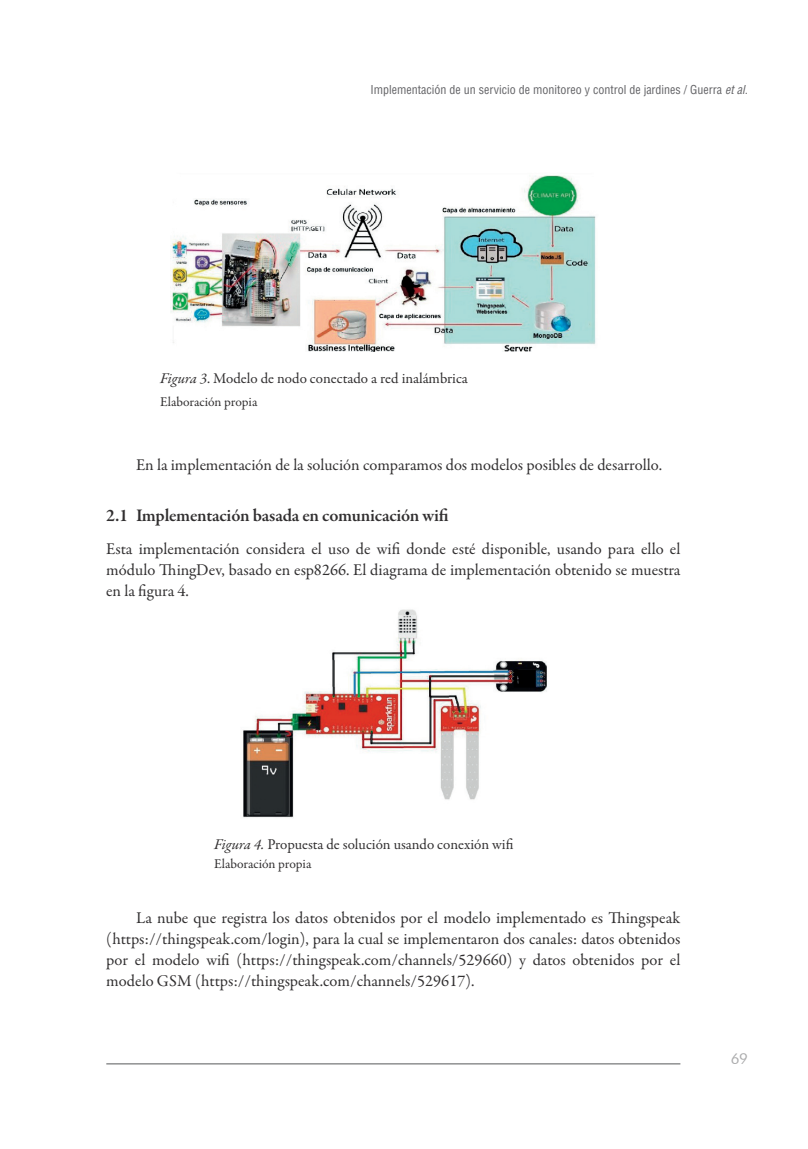
<style>
.page{position:relative;width:808px;height:1149px;background:#fff}
.page>*{position:absolute;margin:0;border:0;box-sizing:border-box;transform-origin:0 0}
._10B_Intertit_2{font:600 18px "Garamond Premr Pro";color:#312f30}
._08_txt_cuerpo{font:16.5px/21px "Garamond Premr Pro";color:#312f30;text-align:justify}
._07_txt_inicio{font:16.5px/21px "Garamond Premr Pro";color:#312f30;text-align:justify}
._11_Figura_tit{font:15px "Garamond Premr Pro";color:#312f30}
._07_txt_inicio-2{font:15px "Garamond Premr Pro";letter-spacing:-.005em;color:#312f30}
.t1{font:15px "Futura BT";color:#57585a}
._13-fuente{font:13.5px "Garamond Premr Pro";color:#312f30}
.t2{font:condensed 12px "Helvetica LT Std";color:#636366}
.s1{font-style:italic}
</style>
<div class="page">
<hr style="left:106px;top:1063px;width:574px;height:1px;background:#57585a">
<img style="left:170px;top:175px;width:426px;height:177px">
<img style="left:243px;top:609px;width:304px;height:209px">
<p class="t2" style="left:370px;top:82px;width:379px">Implementación de un servicio de monitoreo y control de jardines / Guerra <span class="s1">et al.</span></p>
<p class="_07_txt_inicio-2" style="left:160px;top:368px;width:309px"><span class="s1">Figura 3</span>. Modelo de nodo conectado a red inalámbrica</p>
<p class="_13-fuente" style="left:160px;top:393px;width:99px">Elaboración propia</p>
<p class="_08_txt_cuerpo" style="left:136px;top:454px;width:528px">En la implementación de la solución comparamos dos modelos posibles de desarrollo.</p>
<p class="_10B_Intertit_2" style="left:106px;top:504px;width:344px">2.1 Implementación basada en comunicación wifi</p>
<p class="_07_txt_inicio" style="left:106px;top:539px;width:576px">Esta implementación considera el uso de wifi donde esté disponible, usando para ello el módulo ThingDev, basado en esp8266. El diagrama de implementación obtenido se muestra en la figura 4.</p>
<p class="_11_Figura_tit" style="left:214px;top:835px;width:301px"><span class="s1">Figura 4.</span> Propuesta de solución usando conexión wifi</p>
<p class="_13-fuente" style="left:214px;top:855px;width:99px">Elaboración propia</p>
<p class="_08_txt_cuerpo" style="left:106px;top:907px;width:576px;text-indent:30px">La nube que registra los datos obtenidos por el modelo implementado es Thingspeak (https://thingspeak.com/login), para la cual se implementaron dos canales: datos obtenidos por el modelo wifi (https://thingspeak.com/channels/529660) y datos obtenidos por el modelo GSM (https://thingspeak.com/channels/529617).</p>
<p class="t1" style="left:730px;top:1049px;width:19px">69</p>
</div>
